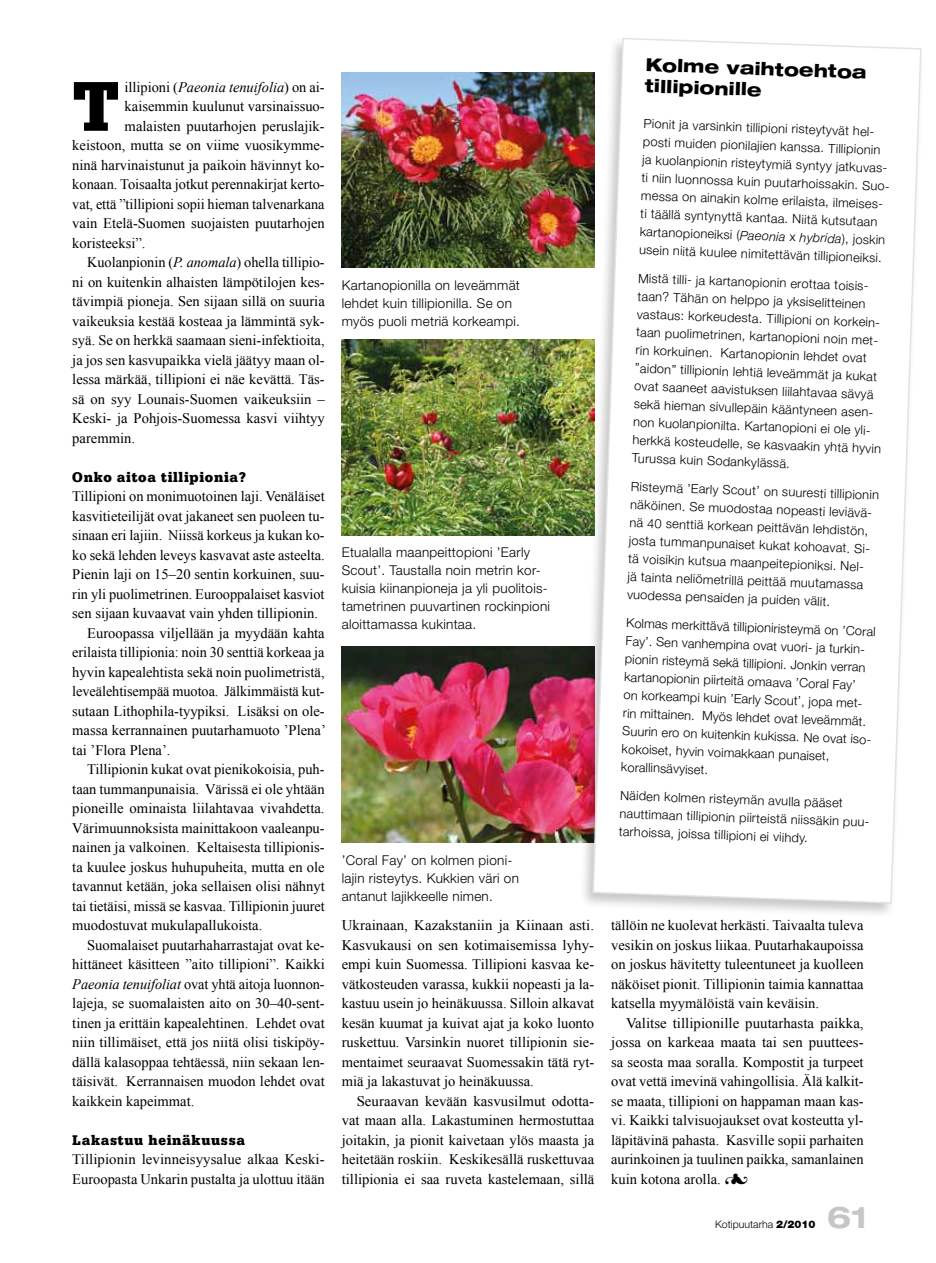
<style>
.page{position:relative;width:936px;height:1263px;background:#fff}
.page>*{position:absolute;margin:0;border:0;box-sizing:border-box;transform-origin:0 0}
.t1{font:73.05px "URW Egyptienne T Bold Extr Narr";color:#000}
.t2{font:700 expanded 30px "Helvetica Neue";color:#c6c6c6}
.t3{font:800 expanded 18px/21px "Helvetica Neue";color:#000}
.t4{font:14.55px/19.5px "Times New Roman";color:#000;text-align:justify}
.t5{font:14.55px "URW Egyptienne T Bold Narr";letter-spacing:.05em;color:#000}
.t6{font:italic 14.55px "Times New Roman";color:#000}
.t7{font:300 13.5px/18px "Helvetica Neue";letter-spacing:.02em;color:#000}
.t8{font:300 12.75px/18px "Helvetica Neue";color:#000}
.t9{font:300 10.5px "Helvetica Neue";color:#000}
.s1{font-style:normal}
.s2{font-style:italic}
.s3{font-weight:900}
</style>
<div class="page">
<img style="left:342px;top:647px;width:236px;height:195px">
<img style="left:342px;top:339px;width:236px;height:196px">
<img style="left:342px;top:72px;width:236px;height:196px">
<div style="left:578px;top:35px;width:346px;height:884px;background:#000;opacity:.22"></div>
<svg style="left:591px;top:37px;width:331px;height:867px"></svg>
<h1 class="t1" style="left:72px;top:63px;width:49px">T</h1>
<p class="t6" style="left:125px;top:78px;width:201px"><span class="s1">illipioni (</span>Paeonia tenuifolia<span class="s1">) on ai-</span></p>
<p class="t4" style="left:125px;top:96px;width:202px">kaisemmin kuulunut varsinaissuo-</p>
<p class="t4" style="left:125px;top:116px;width:202px">malaisten puutarhojen peruslajik-</p>
<p class="t4" style="left:72px;top:135px;width:254px">keistoon, mutta se on viime vuosikymme-</p>
<p class="t4" style="left:72px;top:155px;width:254px">ninä harvinaistunut ja paikoin hävinnyt ko-</p>
<p class="t4" style="left:72px;top:174px;width:254px">konaan. Toisaalta jotkut perennakirjat kerto-</p>
<p class="t4" style="left:72px;top:194px;width:254px">vat, että ”tillipioni sopii hieman talvenarkana</p>
<p class="t4" style="left:72px;top:213px;width:254px">vain Etelä-Suomen suojaisten puutarhojen</p>
<p class="t4" style="left:72px;top:233px;width:75px">koristeeksi”.</p>
<p class="t4" style="left:87px;top:252px;width:239px">Kuolanpionin (<span class="s2">P. anomala</span>) ohella tillipio-</p>
<p class="t4" style="left:72px;top:272px;width:254px">ni on kuitenkin alhaisten lämpötilojen kes-</p>
<p class="t4" style="left:72px;top:291px;width:254px">tävimpiä pioneja. Sen sijaan sillä on suuria</p>
<p class="t4" style="left:72px;top:311px;width:254px">vaikeuksia kestää kosteaa ja lämmintä syk-</p>
<p class="t4" style="left:72px;top:330px;width:254px">syä. Se on herkkä saamaan sieni-infektioita,</p>
<p class="t4" style="left:72px;top:350px;width:254px">ja jos sen kasvupaikka vielä jäätyy maan ol-</p>
<p class="t4" style="left:72px;top:369px;width:254px">lessa märkää, tillipioni ei näe kevättä. Täs-</p>
<p class="t4" style="left:72px;top:389px;width:254px">sä on syy Lounais-Suomen vaikeuksiin –</p>
<p class="t4" style="left:72px;top:408px;width:254px">Keski- ja Pohjois-Suomessa kasvi viihtyy</p>
<p class="t4" style="left:72px;top:428px;width:64px">paremmin.</p>
<p class="t5" style="left:72px;top:468px;width:175px">Onko aitoa tillipionia?</p>
<p class="t4" style="left:72px;top:486px;width:254px">Tillipioni on monimuotoinen laji. Venäläiset</p>
<p class="t4" style="left:72px;top:506px;width:254px">kasvitieteilijät ovat jakaneet sen puoleen tu-</p>
<p class="t4" style="left:72px;top:525px;width:254px">sinaan eri lajiin. Niissä korkeus ja kukan ko-</p>
<p class="t4" style="left:72px;top:545px;width:254px">ko sekä lehden leveys kasvavat aste asteelta.</p>
<p class="t4" style="left:72px;top:564px;width:254px">Pienin laji on 15–20 sentin korkuinen, suu-</p>
<p class="t4" style="left:72px;top:584px;width:254px">rin yli puolimetrinen. Eurooppalaiset kasviot</p>
<p class="t4" style="left:72px;top:603px;width:247px">sen sijaan kuvaavat vain yhden tillipionin.</p>
<p class="t4" style="left:87px;top:623px;width:239px">Euroopassa viljellään ja myydään kahta</p>
<p class="t4" style="left:72px;top:642px;width:254px">erilaista tillipionia: noin 30 senttiä korkeaa ja</p>
<p class="t4" style="left:72px;top:662px;width:254px">hyvin kapealehtista sekä noin puolimetristä,</p>
<p class="t4" style="left:72px;top:681px;width:254px">leveälehtisempää muotoa. Jälkimmäistä kut-</p>
<p class="t4" style="left:72px;top:701px;width:254px">sutaan Lithophila-tyypiksi. Lisäksi on ole-</p>
<p class="t4" style="left:72px;top:720px;width:255px">massa kerrannainen puutarhamuoto ’Plena’</p>
<p class="t4" style="left:72px;top:740px;width:100px">tai ’Flora Plena’.</p>
<p class="t4" style="left:87px;top:759px;width:239px">Tillipionin kukat ovat pienikokoisia, puh-</p>
<p class="t4" style="left:72px;top:779px;width:254px">taan tummanpunaisia. Värissä ei ole yhtään</p>
<p class="t4" style="left:72px;top:798px;width:254px">pioneille ominaista liilahtavaa vivahdetta.</p>
<p class="t4" style="left:72px;top:818px;width:254px">Värimuunnoksista mainittakoon vaaleanpu-</p>
<p class="t4" style="left:72px;top:837px;width:254px">nainen ja valkoinen. Keltaisesta tillipionis-</p>
<p class="t4" style="left:72px;top:857px;width:254px">ta kuulee joskus huhupuheita, mutta en ole</p>
<p class="t4" style="left:72px;top:876px;width:254px">tavannut ketään, joka sellaisen olisi nähnyt</p>
<p class="t4" style="left:72px;top:896px;width:254px">tai tietäisi, missä se kasvaa. Tillipionin juuret</p>
<p class="t4" style="left:72px;top:915px;width:191px">muodostuvat mukulapallukoista.</p>
<p class="t4" style="left:87px;top:935px;width:239px">Suomalaiset puutarhaharrastajat ovat ke-</p>
<p class="t4" style="left:72px;top:954px;width:254px">hittäneet käsitteen ”aito tillipioni”. Kaikki</p>
<p class="t4" style="left:72px;top:974px;width:254px"><span class="s2">Paeonia tenuifoliat</span> ovat yhtä aitoja luonnon-</p>
<p class="t4" style="left:72px;top:993px;width:254px">lajeja, se suomalaisten aito on 30–40-sent-</p>
<p class="t4" style="left:72px;top:1013px;width:254px">tinen ja erittäin kapealehtinen. Lehdet ovat</p>
<p class="t4" style="left:72px;top:1032px;width:254px">niin tillimäiset, että jos niitä olisi tiskipöy-</p>
<p class="t4" style="left:72px;top:1052px;width:254px">dällä kalasoppaa tehtäessä, niin sekaan len-</p>
<p class="t4" style="left:72px;top:1071px;width:254px">täisivät. Kerrannaisen muodon lehdet ovat</p>
<p class="t4" style="left:72px;top:1091px;width:124px">kaikkein kapeimmat.</p>
<p class="t5" style="left:72px;top:1131px;width:174px">Lakastuu heinäkuussa</p>
<p class="t4" style="left:72px;top:1149px;width:254px">Tillipionin levinneisyysalue alkaa Keski-<br>Euroopasta Unkarin pustalta ja ulottuu itään</p>
<p class="t7" style="left:342px;top:276px;width:180px">Kartanopionilla on leveämmät lehdet kuin tillipionilla. Se on myös puoli metriä korkeampi.</p>
<p class="t7" style="left:342px;top:543px;width:210px">Etualalla maanpeittopioni ’Early Scout’. Taustalla noin metrin kor&shy;kuisia kiinanpioneja ja yli puolitois&shy;tametrinen puuvartinen rockinpioni aloittamassa kukintaa.</p>
<p class="t7" style="left:342px;top:851px;width:179px">’Coral Fay’ on kolmen pioni&shy;lajin risteytys. Kukkien väri on antanut lajikkeelle nimen.</p>
<p class="t4" style="left:342px;top:915px;width:254px">Ukrainaan, Kazakstaniin ja Kiinaan asti.<br>Kasvukausi on sen kotimaisemissa lyhy&shy;empi kuin Suomessa. Tillipioni kasvaa ke&shy;vätkosteuden varassa, kukkii nopeasti ja la&shy;kastuu usein jo heinäkuussa. Silloin alkavat kesän kuumat ja kuivat ajat ja koko luonto ruskettuu. Varsinkin nuoret tillipionin sie&shy;mentaimet seuraavat Suomessakin tätä ryt&shy;miä ja lakastuvat jo heinäkuussa.</p>
<p class="t4" style="left:342px;top:1091px;width:254px;text-indent:15px">Seuraavan kevään kasvusilmut odotta&shy;vat maan alla. Lakastuminen hermostuttaa joitakin, ja pionit kaivetaan ylös maasta ja heitetään roskiin. Keskikesällä ruskettuvaa tillipionia ei saa ruveta kastelemaan, sillä</p>
<p class="t3" style="left:646px;top:54px;width:223px;rotate:2deg">Kolme vaihtoehtoa tillipionille</p>
<p class="t8" style="left:644px;top:114px;width:251px;rotate:2deg">Pionit ja varsinkin tillipioni risteytyvät hel&shy;posti muiden pionilajien kanssa. Tillipionin ja kuolanpionin risteytymiä syntyy jatkuvas&shy;ti niin luonnossa kuin puutarhoissakin. Suo&shy;messa on ainakin kolme erilaista, ilmeises&shy;ti täällä syntynyttä kantaa. Niitä kutsutaan kartanopioneiksi (<span class="s2">Paeonia</span> x <span class="s2">hybrida</span>), joskin usein niitä kuulee nimitettävän tillipioneiksi.</p>
<p class="t8" style="left:638px;top:269px;width:250px;rotate:2deg">Mistä tilli- ja kartanopionin erottaa toisis&shy;taan? Tähän on helppo ja yksiselitteinen vastaus: korkeudesta. Tillipioni on korkein&shy;taan puolimetrinen, kartanopioni noin met&shy;rin korkuinen. Kartanopionin lehdet ovat ”aidon” tillipionin lehtiä leveämmät ja kukat ovat saaneet aavistuksen liilahtavaa sävyä sekä hieman sivullepäin kääntyneen asen&shy;non kuolanpionilta. Kartanopioni ei ole yli&shy;herkkä kosteudelle, se kasvaakin yhtä hyvin Turussa kuin Sodankylässä.</p>
<p class="t8" style="left:631px;top:477px;width:250px;rotate:2deg">Risteymä ’Early Scout’ on suuresti tillipionin näköinen. Se muodostaa nopeasti leviävä&shy;nä 40 senttiä korkean peittävän lehdistön, josta tummanpunaiset kukat kohoavat. Si&shy;tä voisikin kutsua maanpeitepioniksi. Nel&shy;jä tainta neliömetrillä peittää muutamassa vuodessa pensaiden ja puiden välit.</p>
<p class="t8" style="left:626px;top:614px;width:252px;rotate:2deg">Kolmas merkittävä tillipioniristeymä on ’Coral Fay’. Sen vanhempina ovat vuori- ja turkin&shy;pionin risteymä sekä tillipioni. Jonkin verran kartanopionin piirteitä omaava ’Coral Fay’<br>on korkeampi kuin ’Early Scout’, jopa met&shy;rin mittainen. Myös lehdet ovat leveämmät.<br>Suurin ero on kuitenkin kukissa. Ne ovat iso&shy;kokoiset, hyvin voimakkaan punaiset, korallinsävyiset.</p>
<p class="t8" style="left:620px;top:786px;width:253px;rotate:2deg">Näiden kolmen risteymän avulla pääset nauttimaan tillipionin piirteistä niissäkin puu&shy;tarhoissa, joissa tillipioni ei viihdy.</p>
<p class="t4" style="left:611px;top:915px;width:254px">tällöin ne kuolevat herkästi. Taivaalta tuleva vesikin on joskus liikaa. Puutarhakaupoissa on joskus hävitetty tuleentuneet ja kuolleen näköiset pionit. Tillipionin taimia kannattaa katsella myymälöistä vain keväisin.</p>
<p class="t4" style="left:611px;top:1013px;width:254px;text-indent:15px">Valitse tillipionille puutarhasta paikka, jossa on karkeaa maata tai sen puuttees&shy;sa seosta maa soralla. Kompostit ja turpeet ovat vettä imevinä vahingollisia. Älä kalkit&shy;se maata, tillipioni on happaman maan kas&shy;vi. Kaikki talvisuojaukset ovat kosteutta yl&shy;läpitävinä pahasta. Kasville sopii parhaiten aurinkoinen ja tuulinen paikka, samanlainen kuin kotona arolla. ▲</p>
<p class="t9" style="left:715px;top:1217px;width:102px">Kotipuutarha <span class="s3">2/2010</span></p>
<h2 class="t2" style="left:826px;top:1198px;width:43px">61</h2>
</div>
